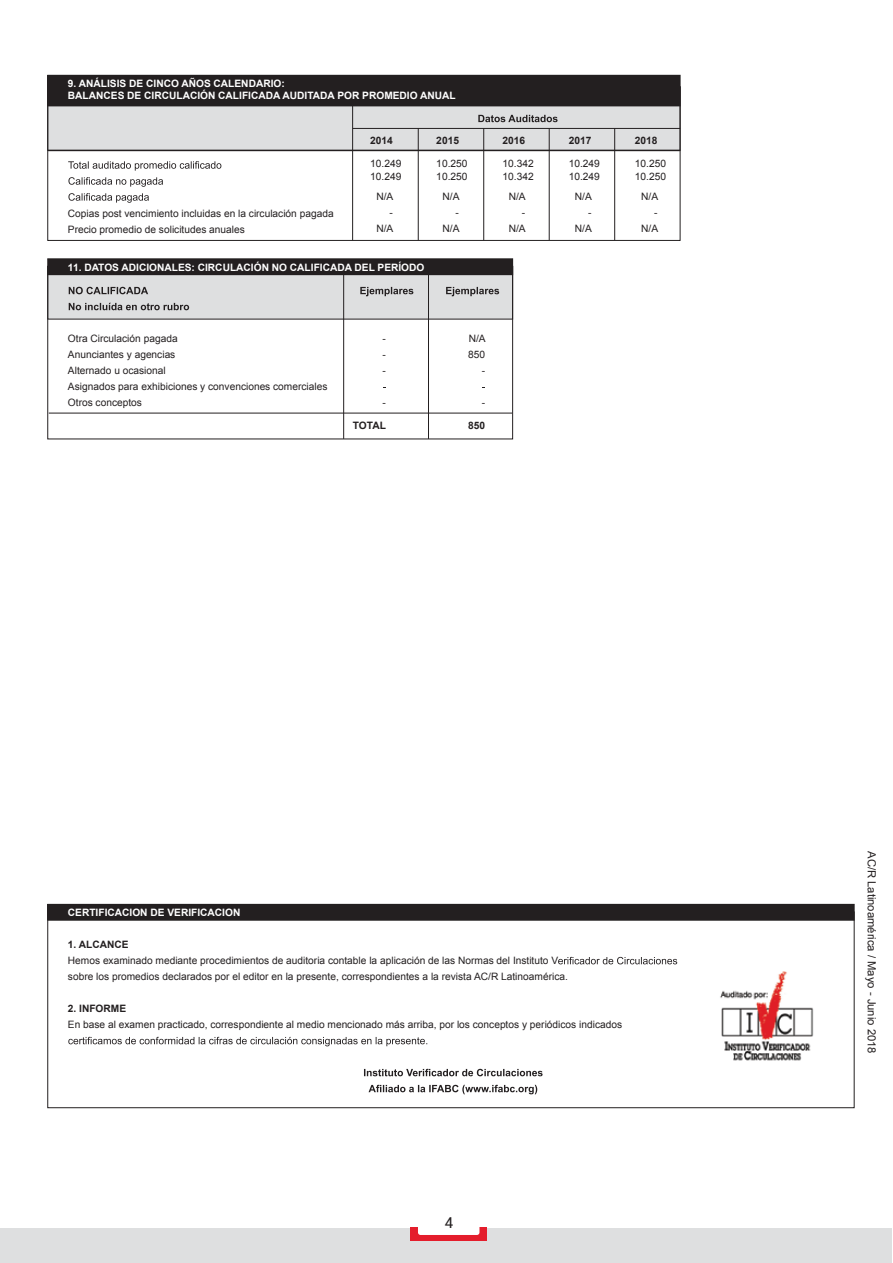
<style>
.page{position:relative;width:893px;height:1263px;background:#fff}
.page>*{position:absolute;margin:0;border:0;box-sizing:border-box;transform-origin:0 0}
.t1{font:15px "Roboto";color:#231f20}
.t2{font:11.25px "Arial";color:#231f20}
.t3{font:10.2px/16px "Arial";color:#231f20}
.t4{font:700 10.2px/11.7px "Arial";color:#fff}
.t5{font:700 10.2px "Arial";color:#231f20}
</style>
<div class="page">
<div style="left:0;top:1228px;width:891px;height:34px;background:#dedfe0"></div>
<div style="left:410px;top:1227px;width:76px;height:14px;background:#e41d2c"></div>
<div style="left:418px;top:1096px;width:61px;height:139px;background:#fff;border-radius:3px"></div>
<div style="left:48px;top:266px;width:465px;height:53px;background:#dedfe0"></div>
<div style="left:48px;top:259px;width:465px;height:16px;background:#231f20"></div>
<div style="left:47px;top:258px;width:466px;height:17px;border:1px solid #231f20"></div>
<div style="left:47px;top:266px;width:466px;height:173px;border:1px solid #231f20"></div>
<hr style="left:428px;top:273px;width:1px;height:166px;background:#231f20">
<hr style="left:343px;top:273px;width:1px;height:166px;background:#231f20">
<hr style="left:49px;top:413px;width:463px;height:1px;background:#231f20">
<div style="left:48px;top:904px;width:806px;height:16px;background:#231f20"></div>
<div style="left:47px;top:911px;width:807px;height:197px;border:1px solid #231f20"></div>
<svg style="left:558px;top:957px;width:119px;height:7px"></svg>
<svg style="left:68px;top:1037px;width:359px;height:9px"></svg>
<svg style="left:364px;top:1069px;width:179px;height:7px"></svg>
<svg style="left:369px;top:1085px;width:168px;height:9px"></svg>
<img style="left:720px;top:971px;width:94px;height:90px">
<div style="left:48px;top:87px;width:632px;height:63px;background:#dedfe0"></div>
<div style="left:48px;top:75px;width:632px;height:31px;background:#231f20"></div>
<div style="left:47px;top:86px;width:633px;height:155px;border:1px solid #231f20"></div>
<hr style="left:352px;top:105px;width:1px;height:135px;background:#231f20">
<hr style="left:353px;top:128px;width:327px;height:1px;background:#231f20">
<hr style="left:418px;top:128px;width:1px;height:112px;background:#231f20">
<hr style="left:483px;top:128px;width:1px;height:112px;background:#231f20">
<hr style="left:549px;top:128px;width:1px;height:112px;background:#231f20">
<hr style="left:614px;top:128px;width:1px;height:112px;background:#231f20">
<hr style="left:48px;top:150px;width:632px;height:1px;background:#231f20">
<svg style="left:478px;top:115px;width:80px;height:7px"></svg>
<svg style="left:68px;top:161px;width:153px;height:10px"></svg>
<svg style="left:68px;top:177px;width:95px;height:10px"></svg>
<svg style="left:68px;top:193px;width:81px;height:10px"></svg>
<svg style="left:69px;top:287px;width:79px;height:7px"></svg>
<svg style="left:360px;top:287px;width:53px;height:9px"></svg>
<svg style="left:446px;top:287px;width:53px;height:9px"></svg>
<svg style="left:69px;top:303px;width:120px;height:7px"></svg>
<p class="t4" style="left:68px;top:78px;width:389px">9. ANÁLISIS DE CINCO AÑOS CALENDARIO:<br>BALANCES DE CIRCULACIÓN CALIFICADA AUDITADA POR PROMEDIO ANUAL</p>
<p class="t5" style="left:370px;top:134px;width:24px">2014</p>
<p class="t5" style="left:436px;top:134px;width:24px">2015</p>
<p class="t5" style="left:502px;top:134px;width:24px">2016</p>
<p class="t5" style="left:569px;top:134px;width:24px">2017</p>
<p class="t5" style="left:635px;top:134px;width:24px">2018</p>
<p class="t3" style="left:370px;top:155px;width:33px">10.249</p>
<p class="t3" style="left:436px;top:155px;width:33px">10.250</p>
<p class="t3" style="left:502px;top:155px;width:33px">10.342</p>
<p class="t3" style="left:569px;top:155px;width:33px">10.249</p>
<p class="t3" style="left:635px;top:155px;width:33px">10.250</p>
<p class="t3" style="left:376px;top:188px;width:19px">N/A</p>
<p class="t3" style="left:443px;top:188px;width:19px">N/A</p>
<p class="t3" style="left:509px;top:188px;width:19px">N/A</p>
<p class="t3" style="left:575px;top:188px;width:19px">N/A</p>
<p class="t3" style="left:641px;top:188px;width:19px">N/A</p>
<p class="t3" style="left:389px;top:204px;width:5px">-</p>
<p class="t3" style="left:456px;top:204px;width:5px">-</p>
<p class="t3" style="left:522px;top:204px;width:5px">-</p>
<p class="t3" style="left:588px;top:204px;width:5px">-</p>
<p class="t3" style="left:654px;top:204px;width:5px">-</p>
<p class="t3" style="left:376px;top:220px;width:19px">N/A</p>
<p class="t3" style="left:443px;top:220px;width:19px">N/A</p>
<p class="t3" style="left:509px;top:220px;width:19px">N/A</p>
<p class="t3" style="left:575px;top:220px;width:19px">N/A</p>
<p class="t3" style="left:641px;top:220px;width:19px">N/A</p>
<p class="t3" style="left:370px;top:168px;width:33px">10.249</p>
<p class="t3" style="left:436px;top:168px;width:33px">10.250</p>
<p class="t3" style="left:502px;top:168px;width:33px">10.342</p>
<p class="t3" style="left:569px;top:168px;width:33px">10.249</p>
<p class="t3" style="left:635px;top:168px;width:33px">10.250</p>
<p class="t3" style="left:68px;top:205px;width:267px">Copias post vencimiento incluidas en la circulación pagada<br>Precio promedio de solicitudes anuales</p>
<p class="t4" style="left:68px;top:262px;width:358px">11. DATOS ADICIONALES: CIRCULACIÓN NO CALIFICADA DEL PERÍODO</p>
<p class="t3" style="left:68px;top:331px;width:261px">Otra Circulación pagada<br>Anunciantes y agencias<br>Alternado u ocasional<br>Asignados para exhibiciones y convenciones comerciales<br>Otros conceptos</p>
<p class="t3" style="left:383px;top:330px;width:5px">-</p>
<p class="t3" style="left:469px;top:330px;width:19px">N/A</p>
<p class="t3" style="left:383px;top:346px;width:5px">-</p>
<p class="t3" style="left:468px;top:346px;width:19px">850</p>
<p class="t3" style="left:383px;top:362px;width:5px">-</p>
<p class="t3" style="left:482px;top:362px;width:5px">-</p>
<p class="t3" style="left:383px;top:394px;width:5px">-</p>
<p class="t3" style="left:482px;top:394px;width:5px">-</p>
<p class="t5" style="left:353px;top:419px;width:35px">TOTAL</p>
<p class="t5" style="left:468px;top:419px;width:19px">850</p>
<p class="t4" style="left:68px;top:907px;width:174px">CERTIFICACION DE VERIFICACION</p>
<p class="t5" style="left:68px;top:938px;width:62px">1. ALCANCE</p>
<p class="t3" style="left:68px;top:953px;width:501px">Hemos examinado mediante procedimientos de auditoria contable la aplicación de las Normas del Instituto V sobre los promedios declarados por el editor en la presente, correspondientes a la revista AC/R Latinoamérica.</p>
<p class="t5" style="left:68px;top:1002px;width:60px">2. INFORME</p>
<p class="t3" style="left:68px;top:1017px;width:556px">En base al examen practicado, correspondiente al medio mencionado más arriba, por los conceptos y periódicos indicados</p>
<h1 class="t1" style="left:445px;top:1212px;width:10px">4</h1>
<p class="t2" style="left:879px;top:851px;width:204px;rotate:90deg">AC/R Latinoamérica / Mayo - Junio 2018</p>
</div>
